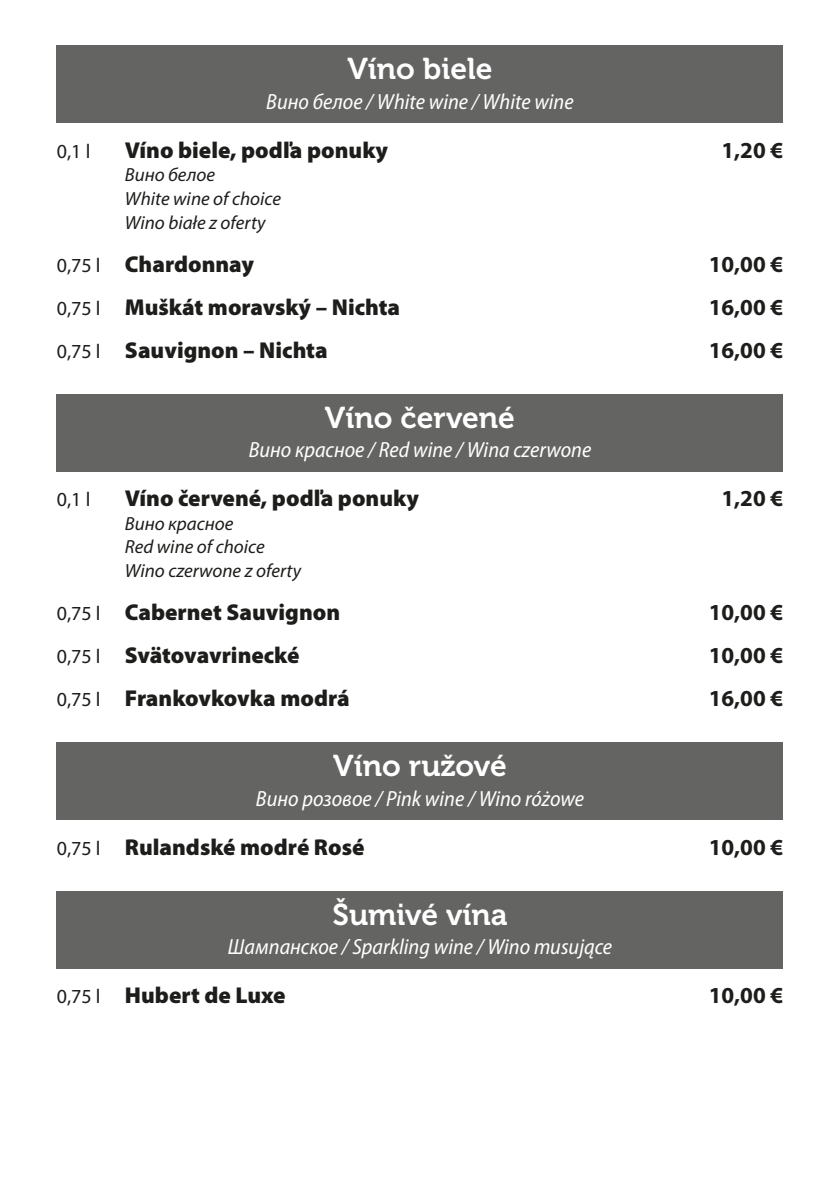
<style>
.page{position:relative;width:840px;height:1191px;background:#fff}
.page>*{position:absolute;margin:0;border:0;box-sizing:border-box;transform-origin:0 0}
.t1{font:30px "Museo 700";color:#fff}
.t2{font:900 23px "Myriad Pro";color:#1d1d1b}
.t3{font:700 23px "Myriad Pro";color:#1d1d1b}
.t4{font:italic semi-condensed 22px "Myriad Pro";color:#fff}
.t5{font:20px "Myriad Pro";color:#1d1d1b}
.t6{font:italic 19px/23.6px "Myriad Pro";color:#1d1d1b}
.s1{font-weight:400;font-size:20px}
</style>
<div class="page">
<div style="left:57px;top:45px;width:725px;height:53px;background:#646463"></div>
<div style="left:57px;top:87px;width:725px;height:36px;background:#646463"></div>
<div style="left:57px;top:394px;width:725px;height:52px;background:#646463"></div>
<div style="left:57px;top:435px;width:725px;height:36px;background:#646463"></div>
<div style="left:57px;top:742px;width:725px;height:53px;background:#646463"></div>
<div style="left:57px;top:783px;width:725px;height:37px;background:#646463"></div>
<div style="left:57px;top:891px;width:725px;height:52px;background:#646463"></div>
<div style="left:57px;top:932px;width:725px;height:36px;background:#646463"></div>
<h1 class="t1" style="left:347px;top:52px;width:147px">Víno biele</h1>
<p class="t4" style="left:266px;top:90px;width:309px">Вино белое / White wine / White wine</p>
<p class="t5" style="left:57px;top:139px;width:35px">0,1 l</p>
<p class="t2" style="left:125px;top:137px;width:265px">Víno biele, podľa ponuky</p>
<p class="t3" style="left:721px;top:135px;width:63px">1,20 €</p>
<p class="t6" style="left:125px;top:163px;width:157px">Вино белое<br>White wine of choice<br>Wino białe z oferty</p>
<p class="t2" style="left:57px;top:251px;width:199px"><span class="s1">0,75 l</span> Chardonnay</p>
<p class="t3" style="left:708px;top:249px;width:76px">10,00 €</p>
<p class="t2" style="left:57px;top:294px;width:345px"><span class="s1">0,75 l</span> Muškát moravský – Nichta</p>
<p class="t3" style="left:708px;top:292px;width:76px">16,00 €</p>
<p class="t2" style="left:57px;top:337px;width:272px"><span class="s1">0,75 l</span> Sauvignon – Nichta</p>
<p class="t3" style="left:708px;top:335px;width:76px">16,00 €</p>
<h1 class="t1" style="left:325px;top:401px;width:191px">Víno červené</h1>
<p class="t4" style="left:248px;top:438px;width:344px">Вино красное / Red wine / Wina czerwone</p>
<p class="t5" style="left:57px;top:487px;width:35px">0,1 l</p>
<p class="t2" style="left:125px;top:485px;width:295px">Víno červené, podľa ponuky</p>
<p class="t3" style="left:721px;top:483px;width:63px">1,20 €</p>
<p class="t6" style="left:125px;top:511px;width:178px">Вино красное<br>Red wine of choice<br>Wino czerwone z oferty</p>
<p class="t2" style="left:57px;top:599px;width:285px"><span class="s1">0,75 l</span> Cabernet Sauvignon</p>
<p class="t3" style="left:708px;top:597px;width:76px">10,00 €</p>
<p class="t2" style="left:57px;top:642px;width:244px"><span class="s1">0,75 l</span> Svätovavrinecké</p>
<p class="t3" style="left:708px;top:640px;width:76px">10,00 €</p>
<p class="t2" style="left:57px;top:685px;width:294px"><span class="s1">0,75 l</span> Frankovkovka modrá</p>
<p class="t3" style="left:708px;top:683px;width:76px">16,00 €</p>
<h1 class="t1" style="left:333px;top:749px;width:175px">Víno ružové</h1>
<p class="t4" style="left:256px;top:787px;width:329px">Вино розовое / Pink wine / Wino różowe</p>
<p class="t2" style="left:57px;top:834px;width:309px"><span class="s1">0,75 l</span> Rulandské modré Rosé</p>
<p class="t3" style="left:708px;top:832px;width:76px">10,00 €</p>
<h1 class="t1" style="left:332px;top:897px;width:177px">Šumivé vína</h1>
<p class="t4" style="left:228px;top:935px;width:385px">Шампанское / Sparkling wine / Wino musujące</p>
<p class="t2" style="left:57px;top:982px;width:230px"><span class="s1">0,75 l</span> Hubert de Luxe</p>
<p class="t3" style="left:708px;top:980px;width:76px">10,00 €</p>
</div>
